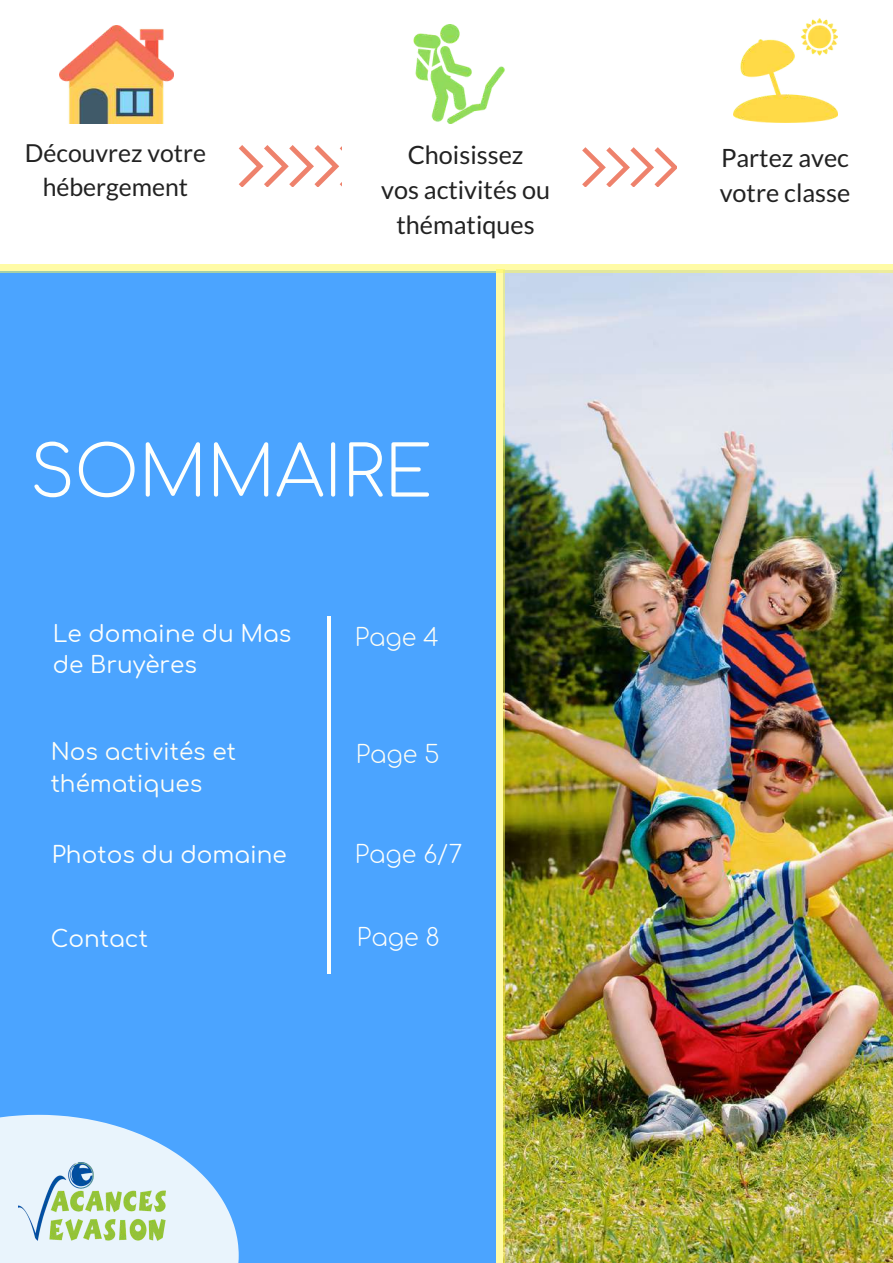
<style>
.page{position:relative;width:893px;height:1263px;background:#fff}
.page>*{position:absolute;margin:0;border:0;box-sizing:border-box;transform-origin:0 0}
.t1{font:300 69.6px "Comfortaa";color:#fefffc}
.t2{font:25.2px/35px "Lato";color:#222;text-align:center}
.t3{font:24.75px/33.8px "Lato";color:#222;text-align:center}
.t4{font:300 24px "Comfortaa";color:#fefffc}
.t5{font:300 24px "Comfortaa";color:#fffef5}
.t6{font:23.25px "Comfortaa";color:#fefffc}
.t7{font:23.25px/31.5px "Comfortaa";color:#fffef5}
</style>
<div class="page">
<div style="left:0;top:271px;width:495px;height:992px;background:#4ba4ff"></div>
<img style="left:505px;top:273px;width:388px;height:990px">
<svg style="left:0;top:1115px;width:239px;height:148px"></svg>
<svg style="left:239px;top:145px;width:102px;height:42px"></svg>
<svg style="left:582px;top:147px;width:95px;height:40px"></svg>
<img style="left:733px;top:18px;width:105px;height:105px">
<img style="left:60px;top:26px;width:113px;height:98px">
<img style="left:413px;top:25px;width:92px;height:99px">
<svg style="left:497px;top:1227px;width:8px;height:36px"></svg>
<svg style="left:497px;top:273px;width:8px;height:44px"></svg>
<svg style="left:497px;top:889px;width:8px;height:338px;background:#f3ef8c"></svg>
<svg style="left:497px;top:551px;width:8px;height:338px;background:#e9e589"></svg>
<svg style="left:497px;top:317px;width:8px;height:234px;background:#f0ee97"></svg>
<hr style="left:327px;top:951px;width:4px;height:22px;background:#fefffc">
<hr style="left:327px;top:617px;width:4px;height:22px;background:#fefffc">
<hr style="left:327px;top:797px;width:4px;height:154px;background:#fefffc">
<hr style="left:327px;top:642px;width:4px;height:155px;background:#fefffc">
<svg style="left:327px;top:639px;width:4px;height:3px"></svg>
<svg style="left:0;top:265px;width:42px;height:8px"></svg>
<svg style="left:42px;top:265px;width:338px;height:8px;background:#e8f0a6"></svg>
<svg style="left:380px;top:265px;width:338px;height:8px;background:#f0f2a3"></svg>
<svg style="left:718px;top:265px;width:175px;height:8px"></svg>
<img style="left:18px;top:1162px;width:148px;height:79px">
<p class="t3" style="left:25px;top:136px;width:183px">Découvrez votre hébergement</p>
<p class="t2" style="left:381px;top:137px;width:170px">Choisissez<br>vos activités ou thématiques</p>
<p class="t2" style="left:720px;top:139px;width:132px;text-align:left">Partez avec votre classe</p>
<h1 class="t1" style="left:30px;top:435px;width:404px">SOMMAIRE</h1>
<p class="t6" style="left:53px;top:621px;width:240px">Le domaine du Mas</p>
<p class="t5" style="left:355px;top:625px;width:86px">Page 4</p>
<p class="t6" style="left:53px;top:653px;width:146px">de Bruyères</p>
<p class="t7" style="left:51px;top:737px;width:187px">Nos activités et thématiques</p>
<p class="t5" style="left:356px;top:742px;width:85px">Page 5</p>
<p class="t6" style="left:52px;top:842px;width:236px">Photos du domaine</p>
<p class="t4" style="left:355px;top:841px;width:109px">Page 6/7</p>
<p class="t6" style="left:51px;top:926px;width:99px">Contact</p>
<p class="t4" style="left:357px;top:925px;width:85px">Page 8</p>
</div>
